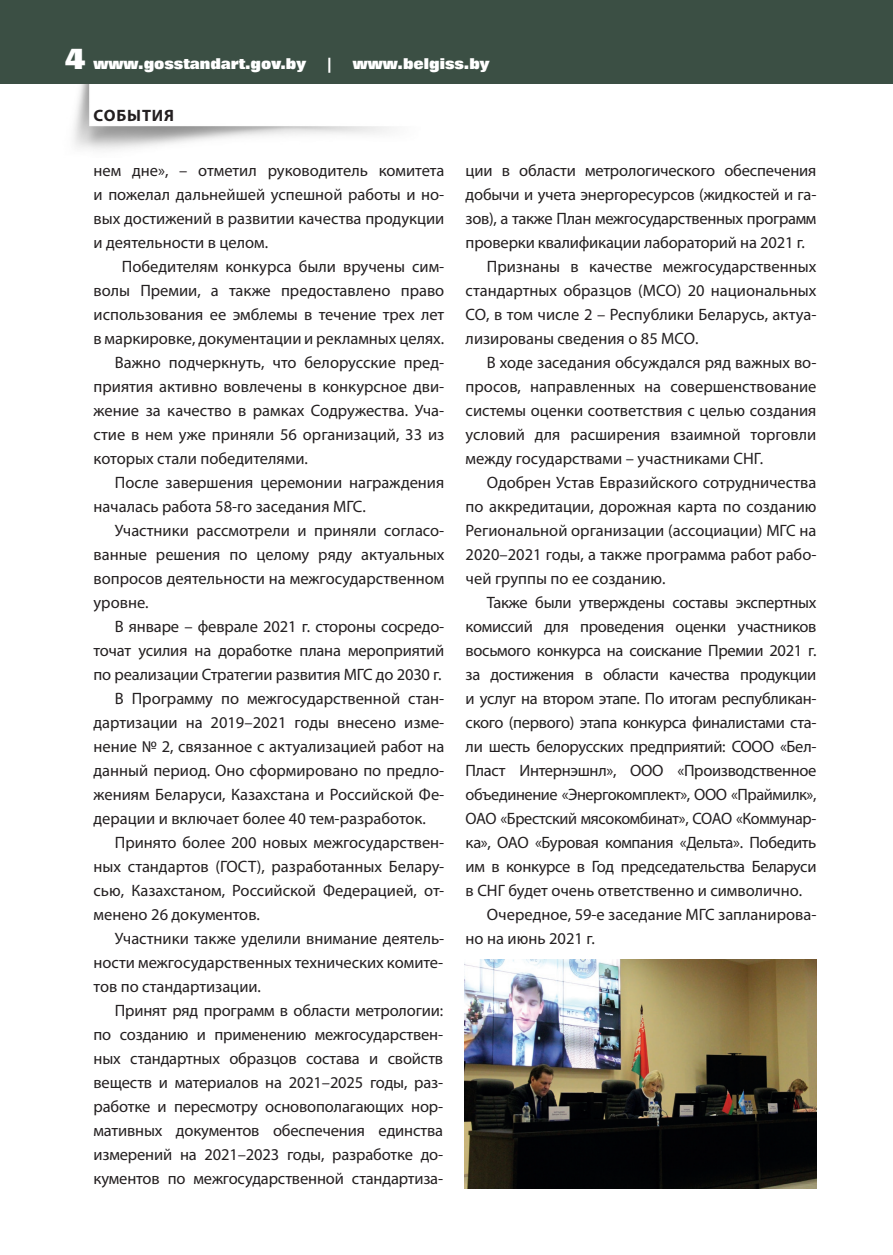
<style>
.page{position:relative;width:893px;height:1255px;background:#fff}
.page>*{position:absolute;margin:0;border:0;box-sizing:border-box;transform-origin:0 0}
.Текст{font:16.5px/24px "Myriad Pro";color:#231f20;text-align:justify}
.t1{font:700 16.5px "Myriad Pro";letter-spacing:.05em;color:#231f20}
.t2{font:15px "Renew";color:#fff}
.s1{font-family:"Folio LT Medium Cyrillic";font-weight:700;font-size:30px}
</style>
<div class="page">
<img style="left:59px;top:83px;width:461px;height:67px">
<div style="left:0;top:0;width:893px;height:83px;background:#3b4f44"></div>
<img style="left:464px;top:959px;width:352px;height:229px">
<p class="t2" style="left:64px;top:56px;width:338px"><span class="s1">4</span> www.gosstandart.gov.by | www.belgiss.by</p>
<p class="t1" style="left:94px;top:105px;width:82px">СОБЫТИЯ</p>
<p class="Текст" style="left:94px;top:158px;width:352px">нем дне», – отметил руководитель комитета и пожелал дальнейшей успешной работы и но&shy;вых достижений в развитии качества продукции и деятельности в целом.</p>
<p class="Текст" style="left:94px;top:254px;width:352px;text-indent:28px">Победителям конкурса были вручены сим&shy;волы Премии, а также предоставлено право использования ее эмблемы в течение трех лет в маркировке, документации и рекламных целях.</p>
<p class="Текст" style="left:94px;top:350px;width:352px;text-indent:21px">Важно подчеркнуть, что белорусские пред&shy;приятия активно вовлечены в конкурсное дви&shy;жение за качество в рамках Содружества. Уча&shy;стие в нем уже приняли 56 организаций, 33 из которых стали победителями.</p>
<p class="Текст" style="left:94px;top:470px;width:352px;text-indent:21px">После завершения церемонии награждения началась работа 58-го заседания МГС.</p>
<p class="Текст" style="left:94px;top:518px;width:352px;text-indent:21px">Участники рассмотрели и приняли согласо&shy;ванные решения по целому ряду актуальных вопросов деятельности на межгосударственном уровне.</p>
<p class="Текст" style="left:94px;top:614px;width:352px;text-indent:21px">В январе – феврале 2021 г. стороны сосредо&shy;точат усилия на доработке плана мероприятий по реализации Стратегии развития МГС до 2030 г.</p>
<p class="Текст" style="left:94px;top:686px;width:352px;text-indent:21px">В Программу по межгосударственной стан&shy;дартизации на 2019–2021 годы внесено изме&shy;нение № 2, связанное с актуализацией работ на данный период. Оно сформировано по предло&shy;жениям Беларуси, Казахстана и Российской Фе&shy;дерации и включает более 40 тем-разработок.</p>
<p class="Текст" style="left:94px;top:830px;width:352px;text-indent:21px">Принято более 200 новых межгосударствен&shy;ных стандартов (ГОСТ), разработанных Белару&shy;сью, Казахстаном, Российской Федерацией, от&shy;менено 26 документов.</p>
<p class="Текст" style="left:94px;top:926px;width:352px;text-indent:21px">Участники также уделили внимание деятель&shy;ности межгосударственных технических комите&shy;тов по стандартизации.</p>
<p class="Текст" style="left:94px;top:998px;width:351px;text-indent:21px">Принят ряд программ в области метрологии: по созданию и применению межгосударствен&shy;ных стандартных образцов состава и свойств веществ и материалов на 2021–2025 годы, раз&shy;работке и пересмотру основополагающих нор&shy;мативных документов обеспечения единства измерений на 2021–2023 годы, разработке до&shy;кументов по межгосударственной стандартиза-</p>
<p class="Текст" style="left:466px;top:158px;width:352px">ции в области метрологического обеспечения добычи и учета энергоресурсов (жидкостей и га&shy;зов), а также План межгосударственных программ проверки квалификации лабораторий на 2021 г.</p>
<p class="Текст" style="left:466px;top:254px;width:352px;text-indent:21px">Признаны в качестве межгосударственных стандартных образцов (МСО) 20 национальных СО, в том числе 2 – Республики Беларусь, актуа&shy;лизированы сведения о 85 МСО.</p>
<p class="Текст" style="left:466px;top:350px;width:352px;text-indent:21px">В ходе заседания обсуждался ряд важных во&shy;просов, направленных на совершенствование системы оценки соответствия с целью создания условий для расширения взаимной торговли между государствами – участниками СНГ.</p>
<p class="Текст" style="left:466px;top:470px;width:352px;text-indent:21px">Одобрен Устав Евразийского сотрудничества по аккредитации, дорожная карта по созданию Региональной организации (ассоциации) МГС на 2020–2021 годы, а также программа работ рабо&shy;чей группы по ее созданию.</p>
<p class="Текст" style="left:466px;top:590px;width:352px;text-indent:21px">Также были утверждены составы экспертных комиссий для проведения оценки участников восьмого конкурса на соискание Премии 2021 г. за достижения в области качества продукции и услуг на втором этапе. По итогам республикан&shy;ского (первого) этапа конкурса финалистами ста&shy;ли шесть белорусских предприятий: СООО «Бел-Пласт Интернэшнл», ООО «Производственное объединение «Энергокомплект», ООО «Праймилк», ОАО «Брестский мясокомбинат», СОАО «Коммунар&shy;ка», ОАО «Буровая компания «Дельта». Победить им в конкурсе в Год председательства Беларуси в СНГ будет очень ответственно и символично.</p>
<p class="Текст" style="left:466px;top:902px;width:352px;text-indent:21px">Очередное, 59-е заседание МГС запланирова&shy;но на июнь 2021 г.</p>
</div>
